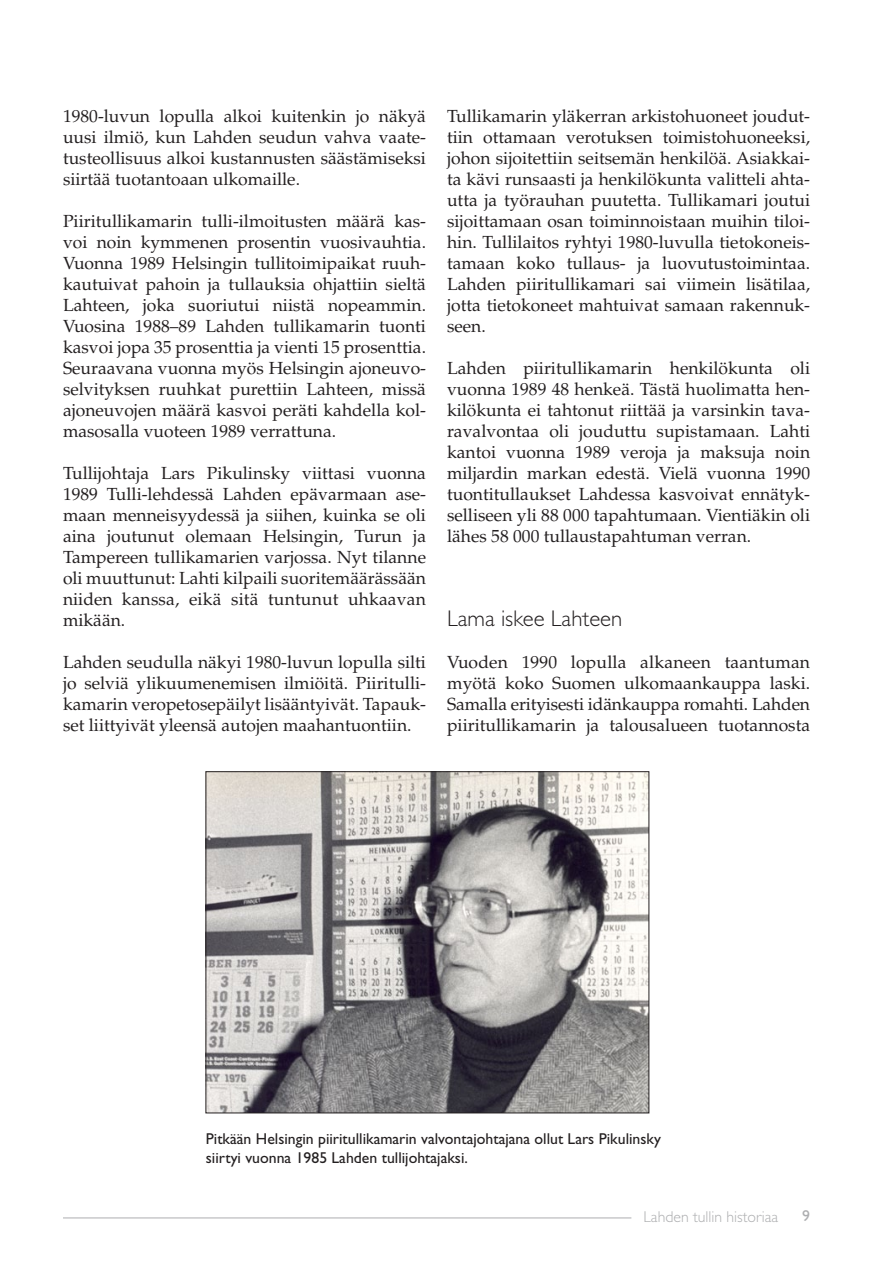
<style>
.page{position:relative;width:893px;height:1275px;background:#fff}
.page>*{position:absolute;margin:0;border:0;box-sizing:border-box;transform-origin:0 0}
.otsikko{font:300 22.75px "Gill Sans";color:#231f20}
.leipis{font:17.5px/21px "Palatino";color:#231f20;text-align:justify}
.t1{font:15.75px/18.9px "Gill Sans";color:#231f20}
.t2{font:300 15.75px "Gill Sans";color:#adaeb0}
.t3{font:15.75px "Gill Sans";color:#adaeb0}
</style>
<div class="page">
<hr style="left:63px;top:1217px;width:568px;height:1px;background:#adaeb0">
<img style="left:208px;top:773px;width:439px;height:338px">
<div style="left:206px;top:771px;width:443px;height:342px;border:1px solid #231f20"></div>
<p class="leipis" style="left:63px;top:106px;width:365px">1980-luvun lopulla alkoi kuitenkin jo näkyä uusi ilmiö, kun Lahden seudun vahva vaate&shy;tusteollisuus alkoi kustannusten säästämiseksi siirtää tuotantoaan ulkomaille.</p>
<p class="leipis" style="left:63px;top:211px;width:365px">Piiritullikamarin tulli-ilmoitusten määrä kas&shy;voi noin kymmenen prosentin vuosivauhtia.<br>Vuonna 1989 Helsingin tullitoimipaikat ruuh&shy;kautuivat pahoin ja tullauksia ohjattiin sieltä Lahteen, joka suoriutui niistä nopeammin.<br>Vuosina 1988–89 Lahden tullikamarin tuonti kasvoi jopa 35 prosenttia ja vienti 15 prosenttia.<br>Seuraavana vuonna myös Helsingin ajoneuvo&shy;selvityksen ruuhkat purettiin Lahteen, missä ajoneuvojen määrä kasvoi peräti kahdella kol&shy;masosalla vuoteen 1989 verrattuna.</p>
<p class="leipis" style="left:63px;top:463px;width:365px">Tullijohtaja Lars Pikulinsky viittasi vuonna 1989 Tulli-lehdessä Lahden epävarmaan ase&shy;maan menneisyydessä ja siihen, kuinka se oli aina joutunut olemaan Helsingin, Turun ja Tampereen tullikamarien varjossa. Nyt tilanne oli muuttunut: Lahti kilpaili suoritemäärässään niiden kanssa, eikä sitä tuntunut uhkaavan mikään.</p>
<p class="leipis" style="left:63px;top:652px;width:365px">Lahden seudulla näkyi 1980-luvun lopulla silti jo selviä ylikuumenemisen ilmiöitä. Piiritulli&shy;kamarin veropetosepäilyt lisääntyivät. Tapauk&shy;set liittyivät yleensä autojen maahantuontiin.</p>
<p class="leipis" style="left:447px;top:106px;width:365px">Tullikamarin yläkerran arkistohuoneet joudut&shy;tiin ottamaan verotuksen toimistohuoneeksi, johon sijoitettiin seitsemän henkilöä. Asiakkai&shy;ta kävi runsaasti ja henkilökunta valitteli ahta&shy;utta ja työrauhan puutetta. Tullikamari joutui sijoittamaan osan toiminnoistaan muihin tiloi&shy;hin. Tullilaitos ryhtyi 1980-luvulla tietokoneis&shy;tamaan koko tullaus- ja luovutustoimintaa.<br>Lahden piiritullikamari sai viimein lisätilaa, jotta tietokoneet mahtuivat samaan rakennuk&shy;seen.</p>
<p class="leipis" style="left:447px;top:358px;width:365px">Lahden piiritullikamarin henkilökunta oli vuonna 1989 48 henkeä. Tästä huolimatta hen&shy;kilökunta ei tahtonut riittää ja varsinkin tava&shy;ravalvontaa oli jouduttu supistamaan. Lahti kantoi vuonna 1989 veroja ja maksuja noin miljardin markan edestä. Vielä vuonna 1990 tuontitullaukset Lahdessa kasvoivat ennätyk&shy;selliseen yli 88 000 tapahtumaan. Vientiäkin oli lähes 58 000 tullaustapahtuman verran.</p>
<p class="otsikko" style="left:447px;top:606px;width:177px">Lama iskee Lahteen</p>
<p class="leipis" style="left:447px;top:652px;width:365px">Vuoden 1990 lopulla alkaneen taantuman myötä koko Suomen ulkomaankauppa laski.<br>Samalla erityisesti idänkauppa romahti. Lahden piiritullikamarin ja talousalueen tuotannosta</p>
<p class="t1" style="left:206px;top:1130px;width:457px">Pitkään Helsingin piiritullikamarin valvontajohtajana ollut Lars Pikulinsky siirtyi vuonna 1985 Lahden tullijohtajaksi.</p>
<p class="t2" style="left:644px;top:1207px;width:136px">Lahden tullin historiaa</p>
<p class="t3" style="left:802px;top:1206px;width:9px">89</p>
</div>
